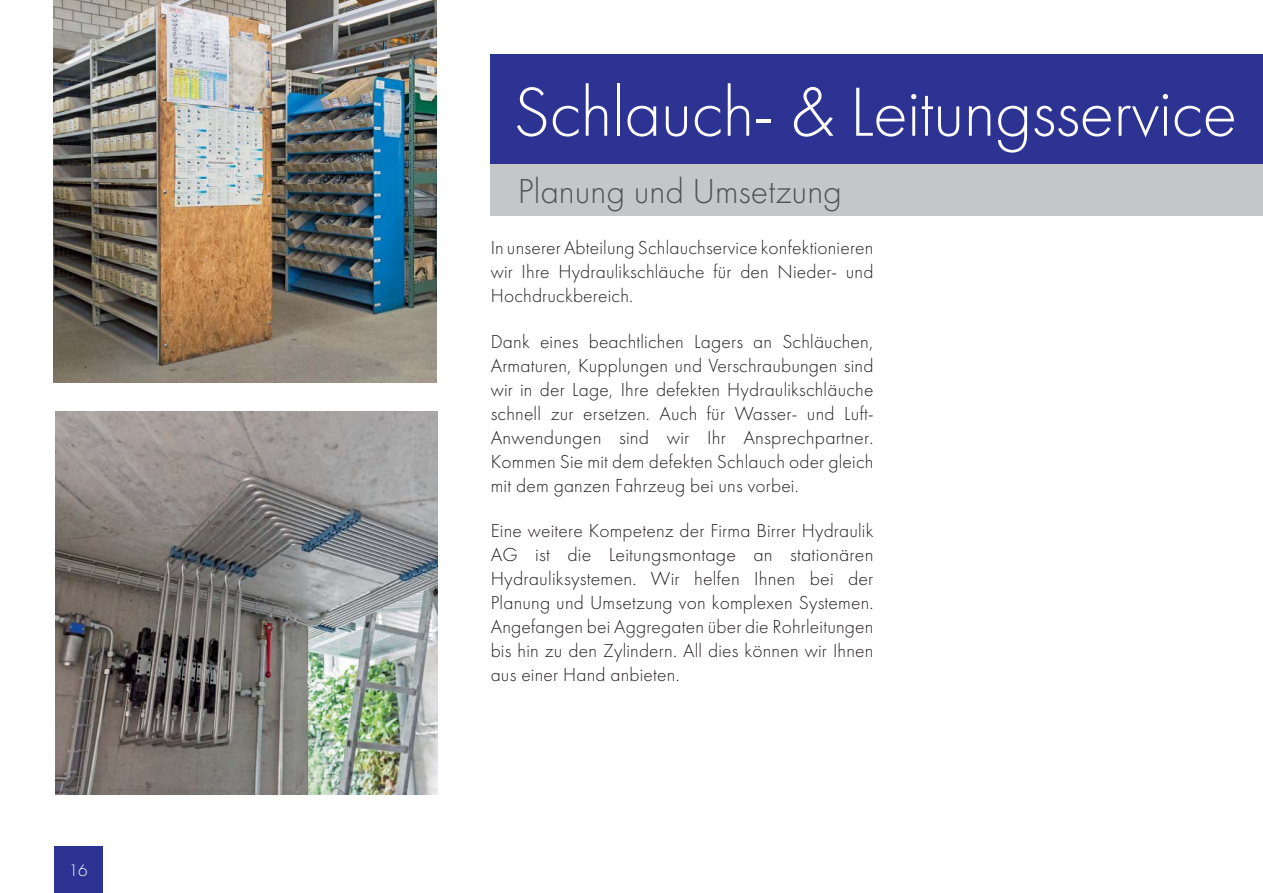
<style>
.page{position:relative;width:1263px;height:893px;background:#fff}
.page>*{position:absolute;margin:0;border:0;box-sizing:border-box;transform-origin:0 0}
.t1{font:300 72px "Futura";letter-spacing:-.01em;color:#fff}
.t2{font:300 36px "Futura";color:#505255}
.t3{font:300 19.5px/24px "Futura";letter-spacing:.01em;color:#231f20;text-align:justify}
.t4{font:300 17.25px "Futura";color:#fff}
</style>
<div class="page">
<img style="left:54px;top:0;width:383px;height:383px">
<img style="left:55px;top:411px;width:383px;height:383px">
<div style="left:54px;top:846px;width:49px;height:47px;background:#2d3393"></div>
<div style="left:491px;top:54px;width:772px;height:111px;background:#2d3393"></div>
<div style="left:491px;top:165px;width:772px;height:51px;background:#c4c7c8"></div>
<p class="t4" style="left:69px;top:863px;width:20px">16</p>
<h1 class="t1" style="left:513px;top:84px;width:725px">Schlauch- &amp; Leitungsservice</h1>
<h2 class="t2" style="left:518px;top:178px;width:326px">Planung und Umsetzung</h2>
<p class="t3" style="left:491px;top:238px;width:384px">In unserer Abteilung Schlauchservice konfektionieren wir Ihre Hydraulikschläuche für den Nieder- und Hochdruckbereich.</p>
<p class="t3" style="left:491px;top:331px;width:384px">Dank eines beachtlichen Lagers an Schläuchen, Armaturen, Kupplungen und Verschraubungen sind wir in der Lage, Ihre defekten Hydraulikschläuche schnell zur ersetzen. Auch für Wasser- und Luft-Anwendungen sind wir Ihr Ansprechpartner.<br>Kom men Sie mit dem defekten Schlauch oder gleich mit dem ganzen Fahrzeug bei uns vorbei.</p>
<p class="t3" style="left:491px;top:520px;width:384px">Eine weitere Kompetenz der Firma Birrer Hydrau lik AG ist die Leitungsmontage an stationären Hydrauliksystemen. Wir helfen Ihnen bei der Planung und Umsetzung von komplexen Systemen.<br>Ange fangen bei Aggregaten über die Rohrleitungen bis hin zu den Zylindern. All dies können wir Ihnen aus einer Hand anbieten.</p>
</div>
